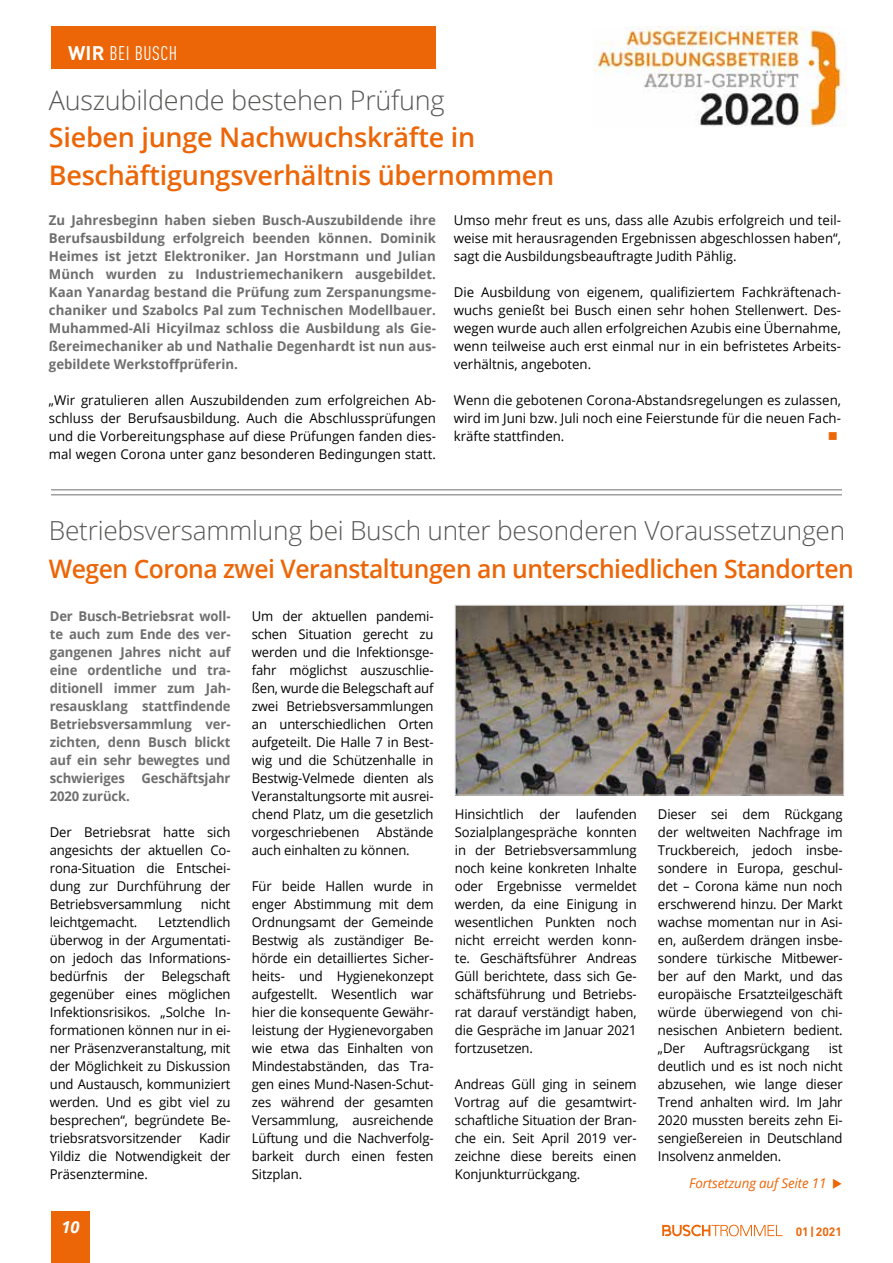
<style>
.page{position:relative;width:893px;height:1263px;background:#fff}
.page>*{position:absolute;margin:0;border:0;box-sizing:border-box;transform-origin:0 0}
.t1{font:600 27px/37.5px "Open Sans";letter-spacing:-.01em;color:#ec6608}
.t2{font:300 27px "Open Sans";letter-spacing:-.01em;color:#575756}
.t3{font:300 26.25px "Open Sans";letter-spacing:-.01em;color:#575756}
.t4{font:600 25.5px "Open Sans";letter-spacing:-.02em;color:#ec6608}
.t5{font:19.5px "DIN Cond";letter-spacing:.03em;color:#fff}
.t6{font:italic 700 16.5px "Open Sans";color:#fff}
.t7{font:13.5px/18px "Open Sans";letter-spacing:-.01em;color:#000;text-align:justify}
.t8{font:700 13.5px/18px "Open Sans";letter-spacing:-.005em;color:#706f6f;text-align:justify}
.t9{font:italic 13.5px "Open Sans";letter-spacing:-.01em;color:#ec6608}
.t10{font:13.5px "Wingdings";color:#ec6608}
.t11{font:700 12px "DIN";color:#ec6608}
.s1{font-family:"DIN";font-weight:700}
</style>
<div class="page">
<img style="left:457px;top:607px;width:385px;height:186px">
<div style="left:455px;top:605px;width:389px;height:190px;border:1px solid #d0d0d0"></div>
<img style="left:593px;top:27px;width:253px;height:99px">
<div style="left:51px;top:1212px;width:39px;height:51px;background:#ec6608"></div>
<div style="left:51px;top:27px;width:385px;height:42px;background:#ec6608"></div>
<svg style="left:662px;top:1225px;width:121px;height:11px"></svg>
<hr style="left:51px;top:494px;width:791px;height:1px;background:#706f6f">
<hr style="left:51px;top:489px;width:791px;height:1px;background:#706f6f">
<h3 class="t5" style="left:68px;top:41px;width:111px"><span class="s1">WIR</span> BEI BUSCH</h3>
<h1 class="t2" style="left:49px;top:82px;width:397px">Auszubildende bestehen Prüfung</h1>
<h1 class="t1" style="left:49px;top:118px;width:507px">Sieben junge Nachwuchskräfte in<br>Beschäftigungsverhältnis übernommen</h1>
<p class="t8" style="left:49px;top:211px;width:389px">Zu Jahresbeginn haben sieben Busch-Auszubildende ihre Berufsausbildung erfolgreich beenden können. Dominik Heimes ist jetzt Elektroniker. Jan Horstmann und Julian Münch wurden zu Industriemechanikern ausgebildet.<br>Kaan Yanardag bestand die Prüfung zum Zerspanungsme&shy;chaniker und Szabolcs Pal zum Technischen Modellbauer.<br>Muhammed-Ali Hicyilmaz schloss die Ausbildung als Gie&shy;ßereimechaniker ab und Nathalie Degenhardt ist nun aus&shy;gebildete Werkstoffprüferin.</p>
<p class="t7" style="left:49px;top:391px;width:389px">„Wir gratulieren allen Auszubildenden zum erfolgreichen Ab&shy;schluss der Berufsausbildung. Auch die Abschlussprüfungen und die Vorbereitungsphase auf diese Prüfungen fanden dies&shy;mal wegen Corona unter ganz besonderen Bedingungen statt.</p>
<p class="t7" style="left:454px;top:211px;width:389px">Umso mehr freut es uns, dass alle Azubis erfolgreich und teil&shy;weise mit herausragenden Ergebnissen abgeschlossen haben“, sagt die Ausbildungsbeauftragte Judith Pählig.</p>
<p class="t7" style="left:454px;top:283px;width:389px">Die Ausbildung von eigenem, qualifiziertem Fachkräftenach&shy;wuchs genießt bei Busch einen sehr hohen Stellenwert. Des&shy;wegen wurde auch allen erfolgreichen Azubis eine Übernahme, wenn teilweise auch erst einmal nur in ein befristetes Arbeits&shy;verhältnis, angeboten.</p>
<p class="t7" style="left:454px;top:391px;width:389px">Wenn die gebotenen Corona-Abstandsregelungen es zulassen, wird im Juni bzw. Juli noch eine Feierstunde für die neuen Fach&shy;kräfte stattfinden.</p>
<p class="t10" style="left:828px;top:429px;width:12px">■</p>
<h2 class="t3" style="left:49px;top:513px;width:798px">Betriebsversammlung bei Busch unter besonderen Voraussetzungen</h2>
<h3 class="t4" style="left:49px;top:551px;width:806px">Wegen Corona zwei Veranstaltungen an unterschiedlichen Standorten</h3>
<p class="t8" style="left:50px;top:607px;width:182px">Der Busch-Betriebsrat woll&shy;te auch zum Ende des ver&shy;gangenen Jahres nicht auf eine ordentliche und tra&shy;ditionell immer zum Jah&shy;resausklang stattfindende Betriebsversammlung ver&shy;zichten, denn Busch blickt auf ein sehr bewegtes und schwieriges Geschäftsjahr 2020 zurück.</p>
<p class="t7" style="left:50px;top:823px;width:182px">Der Betriebsrat hatte sich angesichts der aktuellen Co&shy;rona-Situation die Entschei&shy;dung zur Durchführung der Betriebsversammlung</p>
<p class="t7" style="left:201px;top:895px;width:31px">nicht</p>
<p class="t7" style="left:50px;top:913px;width:182px;text-indent:108px">Letztendlich überwog in der Argumentati&shy;on jedoch das Informations&shy;bedürfnis der Belegschaft gegenüber eines möglichen Infektionsrisikos. „Solche In&shy;formationen können nur in ei&shy;ner Präsenzveranstaltung, mit der Möglichkeit zu Diskussion und Austausch, kommuniziert werden. Und es gibt viel zu besprechen“, begründete Be&shy;triebsratsvorsitzender</p>
<p class="t7" style="left:50px;top:913px;width:89px">leichtgemacht.</p>
<p class="t7" style="left:50px;top:1129px;width:182px;text-indent:149px">Kadir Yildiz die Notwendigkeit der Präsenztermine.</p>
<p class="t6" style="left:61px;top:1215px;width:20px">10</p>
<p class="t7" style="left:252px;top:607px;width:183px">Um der aktuellen pandemi&shy;schen Situation gerecht zu werden und die Infektionsge&shy;fahr möglichst auszuschlie&shy;ßen, wurde die Belegschaft auf zwei Betriebsversammlungen an unterschiedlichen Orten aufgeteilt. Die Halle 7 in Best&shy;wig und die Schützenhalle in Bestwig-Velmede dienten als Veranstaltungsorte mit ausrei&shy;chend Platz, um die gesetzlich vorgeschriebenen</p>
<p class="t7" style="left:252px;top:823px;width:183px;text-indent:125px">Abstände auch einhalten zu können.</p>
<p class="t7" style="left:252px;top:877px;width:183px">Für beide Hallen wurde in enger Abstimmung mit dem Ordnungsamt der Gemeinde Bestwig als zuständiger Be&shy;hörde ein detailliertes Sicher&shy;heits- und Hygienekonzept aufgestellt. Wesentlich war hier die konsequente Gewähr&shy;leistung der Hygienevorgaben wie etwa das Einhalten von Mindestabständen, das Tra&shy;gen eines Mund-Nasen-Schut&shy;zes während der gesamten Versammlung, ausreichende Lüftung und die Nachverfolg&shy;barkeit durch einen festen Sitzplan.</p>
<p class="t7" style="left:455px;top:805px;width:183px">Hinsichtlich der laufenden Sozialplangespräche konnten in der Betriebsversammlung noch keine konkreten Inhalte oder Ergebnisse vermeldet werden, da eine Einigung in wesentlichen Punkten noch nicht erreicht werden konn&shy;te. Geschäftsführer Andreas Güll berichtete, dass sich Ge&shy;schäftsführung und Betriebs&shy;rat darauf verständigt haben, die Gespräche im Januar 2021 fortzusetzen.</p>
<p class="t7" style="left:455px;top:1075px;width:183px">Andreas Güll ging in seinem Vortrag auf die gesamtwirt&shy;schaftliche Situation der Bran&shy;che ein. Seit April 2019 ver&shy;zeichne diese bereits einen Konjunkturrückgang.</p>
<p class="t7" style="left:658px;top:805px;width:186px">Dieser sei dem Rückgang der weltweiten Nachfrage im Truckbereich, jedoch insbe&shy;sondere in Europa, geschul&shy;det – Corona käme nun noch erschwerend hinzu. Der Markt wachse momentan nur in Asi&shy;en, außerdem drängen insbe&shy;sondere türkische Mitbewer&shy;ber auf den Markt, und das europäische Ersatzteilgeschäft würde überwiegend von chi&shy;nesischen Anbietern bedient. „Der</p>
<p class="t7" style="left:704px;top:1039px;width:107px">Auftragsrückgang</p>
<p class="t7" style="left:658px;top:1039px;width:186px;text-indent:171px">ist deutlich und es ist noch nicht abzusehen, wie lange dieser Trend anhalten wird. Im Jahr 2020 mussten bereits zehn Ei&shy;sengießereien in Deutschland Insolvenz anmelden.</p>
<p class="t9" style="left:689px;top:1174px;width:155px">Fortsetzung auf Seite 11 ◆</p>
<p class="t11" style="left:796px;top:1224px;width:48px">01|2021</p>
</div>
